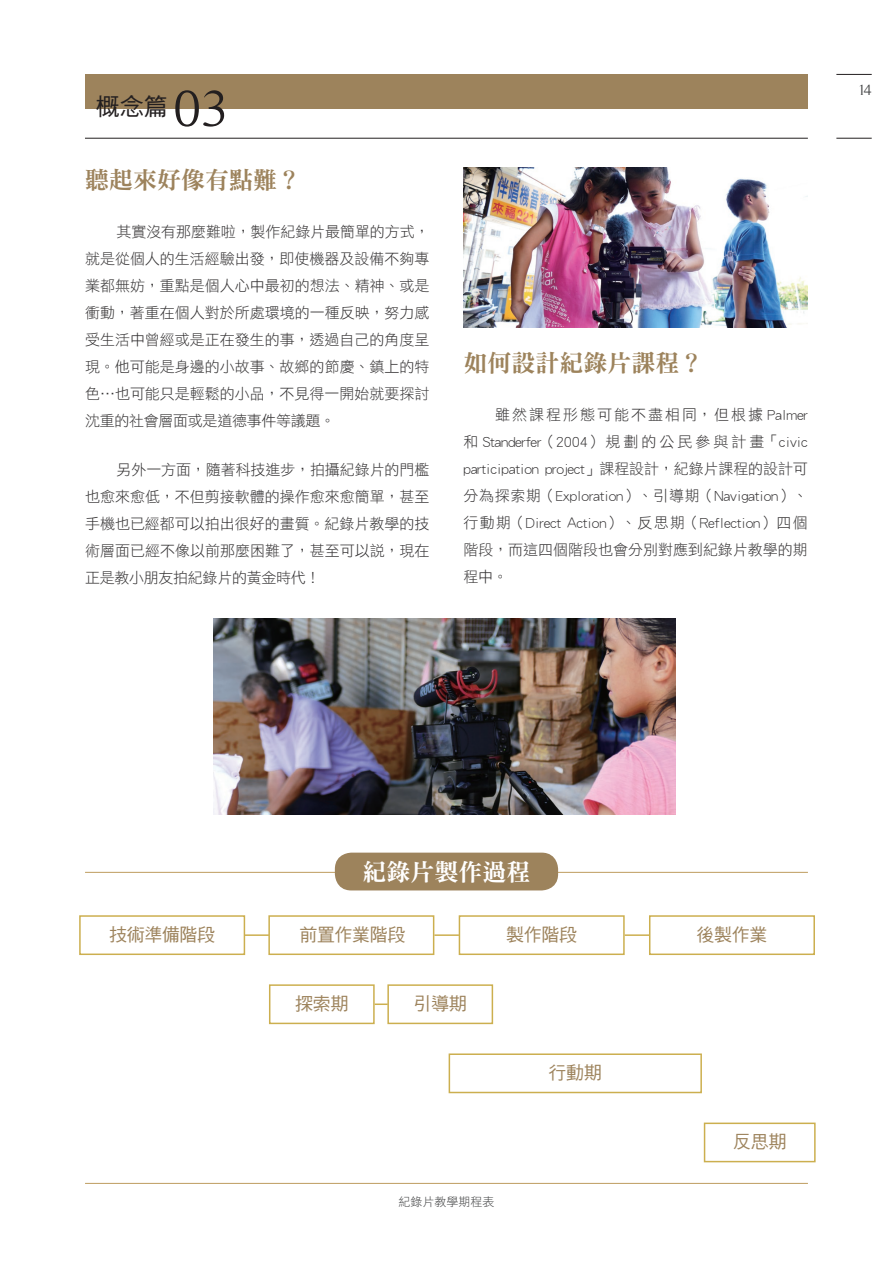
<style>
.page{position:relative;width:893px;height:1263px;background:#fff}
.page>*{position:absolute;margin:0;border:0;box-sizing:border-box;transform-origin:0 0}
.sub{font:52.05px "Timeless";color:#231f20}
.sub_title{font:24px "DFN Ming XB HK BF";color:#9d835c}
.sub_title-2{font:24px "DFN Ming XB HK BF";color:#fff}
.sub-2{font:24px "DF Hei Std W5";color:#231f20}
.before_content{font:18px "DF Hei Std W5";letter-spacing:-.02em;color:#9d835c}
.conten{font:15px/27px "DF Hei Std W3";color:#312f30;text-align:justify}
.t1{font:15px "Timeless";color:#414243}
.small{font:12px "DF Hei Std W3";color:#414243}
</style>
<div class="page">
<hr style="left:836px;top:74px;width:36px;height:1px;background:#231f20">
<hr style="left:836px;top:138px;width:36px;height:1px;background:#231f20">
<hr style="left:85px;top:138px;width:723px;height:1px;background:#231f20">
<hr style="left:85px;top:872px;width:723px;height:1px;background:#be9d5f">
<div style="left:335px;top:853px;width:223px;height:37px;background:#9d835c;border-radius:16px"></div>
<div style="left:85px;top:74px;width:723px;height:34px;background:#9d835c"></div>
<img style="left:463px;top:168px;width:345px;height:159px">
<img style="left:214px;top:619px;width:461px;height:195px">
<div style="left:79px;top:915px;width:166px;height:40px;border:2px solid #ccaf4f"></div>
<div style="left:268px;top:915px;width:166px;height:40px;border:2px solid #ccaf4f"></div>
<hr style="left:244px;top:934px;width:25px;height:2px;background:#ccaf4f">
<hr style="left:434px;top:934px;width:25px;height:2px;background:#ccaf4f">
<div style="left:459px;top:915px;width:166px;height:40px;border:2px solid #ccaf4f"></div>
<hr style="left:625px;top:934px;width:24px;height:2px;background:#ccaf4f">
<div style="left:649px;top:915px;width:166px;height:40px;border:2px solid #ccaf4f"></div>
<svg style="left:375px;top:1003px;width:12px;height:2px"></svg>
<div style="left:387px;top:984px;width:106px;height:40px;border:2px solid #ccaf4f"></div>
<div style="left:449px;top:1053px;width:253px;height:40px;border:2px solid #ccaf4f"></div>
<div style="left:704px;top:1122px;width:112px;height:40px;border:2px solid #ccaf4f"></div>
<hr style="left:85px;top:1183px;width:723px;height:1px;background:#be9d5f">
<div style="left:269px;top:984px;width:106px;height:40px;border:2px solid #ccaf4f"></div>
<p class="sub-2" style="left:96px;top:94px;width:73px">概念篇</p>
<p class="sub" style="left:174px;top:79px;width:56px">03</p>
<p class="sub_title" style="left:85px;top:168px;width:217px">聽起來好像有點難？</p>
<p class="conten" style="left:85px;top:218px;width:346px;text-indent:32px">其實沒有那麼難啦，製作紀錄片最簡單的方式，就是從個人的生活經驗出發，即使機器及設備不夠專業都無妨，重點是個人心中最初的想法、精神、或是衝動，著重在個人對於所處環境的一種反映，努力感受生活中曾經或是正在發生的事，透過自己的角度呈現。他可能是身邊的小故事、故鄉的節慶、鎮上的特色…也可能只是輕鬆的小品，不見得一開始就要探討沈重的社會層面或是道德事件等議題。</p>
<p class="conten" style="left:85px;top:455px;width:346px;text-indent:32px">另外一方面，隨著科技進步，拍攝紀錄片的門檻也愈來愈低，不但剪接軟體的操作愈來愈簡單，甚至手機也已經都可以拍出很好的畫質。紀錄片教學的技術層面已經不像以前那麼困難了，甚至可以說，現在正是教小朋友拍紀錄片的黃金時代！</p>
<p class="sub_title" style="left:463px;top:351px;width:241px">如何設計紀錄片課程？</p>
<p class="conten" style="left:463px;top:401px;width:346px;text-indent:32px">雖然課程形態可能不盡相同，但根據 Palmer和 Standerfer（2004）規劃的公民參與計畫「civic participation project」課程設計，紀錄片課程的設計可分為探索期（Exploration）、引導期（Navigation）、行動期（Direct Action）、反思期（Reflection）四個階段，而這四個階段也會分別對應到紀錄片教學的期程中。</p>
<p class="t1" style="left:858px;top:82px;width:15px">14</p>
<p class="sub_title-2" style="left:362px;top:859px;width:170px">紀錄片製作過程</p>
<p class="before_content" style="left:109px;top:925px;width:108px">技術準備階段</p>
<p class="before_content" style="left:299px;top:925px;width:108px">前置作業階段</p>
<p class="before_content" style="left:506px;top:925px;width:72px">製作階段</p>
<p class="before_content" style="left:696px;top:925px;width:72px">後製作業</p>
<p class="before_content" style="left:295px;top:994px;width:55px">探索期</p>
<p class="before_content" style="left:414px;top:994px;width:55px">引導期</p>
<p class="small" style="left:398px;top:1196px;width:97px">紀錄片教學期程表</p>
<p class="before_content" style="left:549px;top:1063px;width:55px">行動期</p>
<p class="before_content" style="left:733px;top:1132px;width:55px">反思期</p>
</div>
